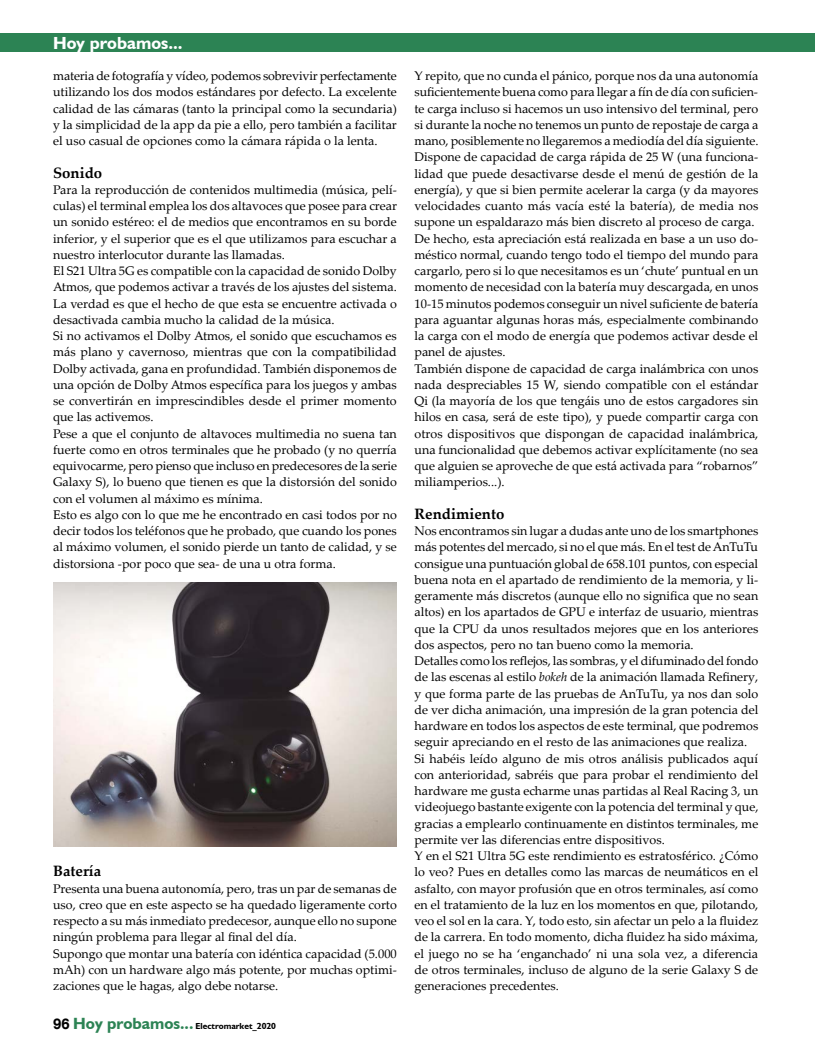
<style>
.page{position:relative;width:815px;height:1063px;background:#fff}
.page>*{position:absolute;margin:0;border:0;box-sizing:border-box;transform-origin:0 0}
.t1{font:700 17.5px "Humanist 521 BT";color:#fff}
.t2{font:700 15px "Palatino Linotype";color:#000}
.t3{font:12.5px/16.2px "Palatino Linotype";color:#000}
.t4{font:700 8.75px "Humanist 521 BT";color:#000}
.s1{font-family:"Helvetica";font-size:15px}
.s2{font-size:16.25px;color:#2c8354}
.s3{font-style:italic}
</style>
<div class="page">
<div style="left:0;top:33px;width:815px;height:18px;background:#2c8354"></div>
<img style="left:53px;top:583px;width:344px;height:264px">
<h1 class="t1" style="left:53px;top:32px;width:131px">Hoy probamos...</h1>
<p class="t3" style="left:53px;top:67px;width:345px;text-align:justify">materia de fotografía y vídeo, podemos sobrevivir perfectamente utilizando los dos modos estándares por defecto. La excelente calidad de las cámaras (tanto la principal como la secundaria) y la simplicidad de la app da pie a ello, pero también a facilitar el uso casual de opciones como la cámara rápida o la lenta.</p>
<p class="t2" style="left:53px;top:162px;width:51px">Sonido</p>
<p class="t3" style="left:53px;top:181px;width:345px">Para la reproducción de contenidos multimedia (música, pelí&shy;culas) el terminal emplea los dos altavoces que posee para crear un sonido estéreo: el de medios que encontramos en su borde inferior, y el superior que es el que utilizamos para escuchar a nuestro interlocutor durante las llamadas.<br>El S21 Ultra 5G es compatible con la capacidad de sonido Dolby Atmos, que podemos activar a través de los ajustes del sistema.<br>La verdad es que el hecho de que esta se encuentre activada o desactivada cambia mucho la calidad de la música.<br>Si no activamos el Dolby Atmos, el sonido que escuchamos es más plano y cavernoso, mientras que con la compatibilidad Dolby activada, gana en profundidad. También disponemos de una opción de Dolby Atmos específica para los juegos y ambas se convertirán en imprescindibles desde el primer momento que las activemos.<br>Pese a que el conjunto de altavoces multimedia no suena tan fuerte como en otros terminales que he probado (y no querría equivocarme, pero pienso que incluso en predecesores de la serie Galaxy S), lo bueno que tienen es que la distorsión del sonido con el volumen al máximo es mínima.<br>Esto es algo con lo que me he encontrado en casi todos por no decir todos los teléfonos que he probado, que cuando los pones al máximo volumen, el sonido pierde un tanto de calidad, y se distorsiona -por poco que sea- de una u otra forma.</p>
<p class="t2" style="left:53px;top:861px;width:50px">Batería</p>
<p class="t3" style="left:53px;top:880px;width:345px">Presenta una buena autonomía, pero, tras un par de semanas de uso, creo que en este aspecto se ha quedado ligeramente corto respecto a su más inmediato predecesor, aunque ello no supone ningún problema para llegar al final del día.<br>Supongo que montar una batería con idéntica capacidad (5.000 mAh) con un hardware algo más potente, por muchas optimi&shy;zaciones que le hagas, algo debe notarse.</p>
<p class="t4" style="left:53px;top:1021px;width:224px"><span class="s1">96</span> <span class="s2">Hoy probamos...</span> Electromarket_2020</p>
<p class="t3" style="left:415px;top:67px;width:345px">Y repito, que no cunda el pánico, porque nos da una autonomía suficientemente buena como para llegar a fín de día con suficien&shy;te carga incluso si hacemos un uso intensivo del terminal, pero si durante la noche no tenemos un punto de repostaje de carga a mano, posiblemente no llegaremos a mediodía del día siguiente.<br>Dispone de capacidad de carga rápida de 25 W (una funciona&shy;lidad que puede desactivarse desde el menú de gestión de la energía), y que si bien permite acelerar la carga (y da mayores velocidades cuanto más vacía esté la batería), de media nos supone un espaldarazo más bien discreto al proceso de carga.<br>De hecho, esta apreciación está realizada en base a un uso do&shy;méstico normal, cuando tengo todo el tiempo del mundo para cargarlo, pero si lo que necesitamos es un ‘chute’ puntual en un momento de necesidad con la batería muy descargada, en unos 10-15 minutos podemos conseguir un nivel suficiente de batería para aguantar algunas horas más, especialmente combinando la carga con el modo de energía que podemos activar desde el panel de ajustes.<br>También dispone de capacidad de carga inalámbrica con unos nada despreciables 15 W, siendo compatible con el estándar Qi (la mayoría de los que tengáis uno de estos cargadores sin hilos en casa, será de este tipo), y puede compartir carga con otros dispositivos que dispongan de capacidad inalámbrica, una funcionalidad que debemos activar explícitamente (no sea que alguien se aproveche de que está activada para “robarnos” miliamperios...).</p>
<p class="t2" style="left:415px;top:503px;width:91px">Rendimiento</p>
<p class="t3" style="left:415px;top:522px;width:345px">Nos encontramos sin lugar a dudas ante uno de los smartphones más potentes del mercado, si no el que más. En el test de AnTuTu consigue una puntuación global de 658.101 puntos, con especial buena nota en el apartado de rendimiento de la memoria, y li&shy;geramente más discretos (aunque ello no significa que no sean altos) en los apartados de GPU e interfaz de usuario, mientras que la CPU da unos resultados mejores que en los anteriores dos aspectos, pero no tan bueno como la memoria.<br>Detalles como los reflejos, las sombras, y el difuminado del fondo de las escenas al estilo <span class="s3">bokeh</span> de la animación llamada Refinery, y que forma parte de las pruebas de AnTuTu, ya nos dan solo de ver dicha animación, una impresión de la gran potencia del hardware en todos los aspectos de este terminal, que podremos seguir apreciando en el resto de las animaciones que realiza.<br>Si habéis leído alguno de mis otros análisis publicados aquí con anterioridad, sabréis que para probar el rendimiento del hardware me gusta echarme unas partidas al Real Racing 3, un videojuego bastante exigente con la potencia del terminal y que, gracias a emplearlo continuamente en distintos terminales, me permite ver las diferencias entre dispositivos.<br>Y en el S21 Ultra 5G este rendimiento es estratosférico. ¿Cómo lo veo? Pues en detalles como las marcas de neumáticos en el asfalto, con mayor profusión que en otros terminales, así como en el tratamiento de la luz en los momentos en que, pilotando, veo el sol en la cara. Y, todo esto, sin afectar un pelo a la fluidez de la carrera. En todo momento, dicha fluidez ha sido máxima, el juego no se ha ‘enganchado’ ni una sola vez, a diferencia de otros terminales, incluso de alguno de la serie Galaxy S de generaciones precedentes.</p>
</div>
